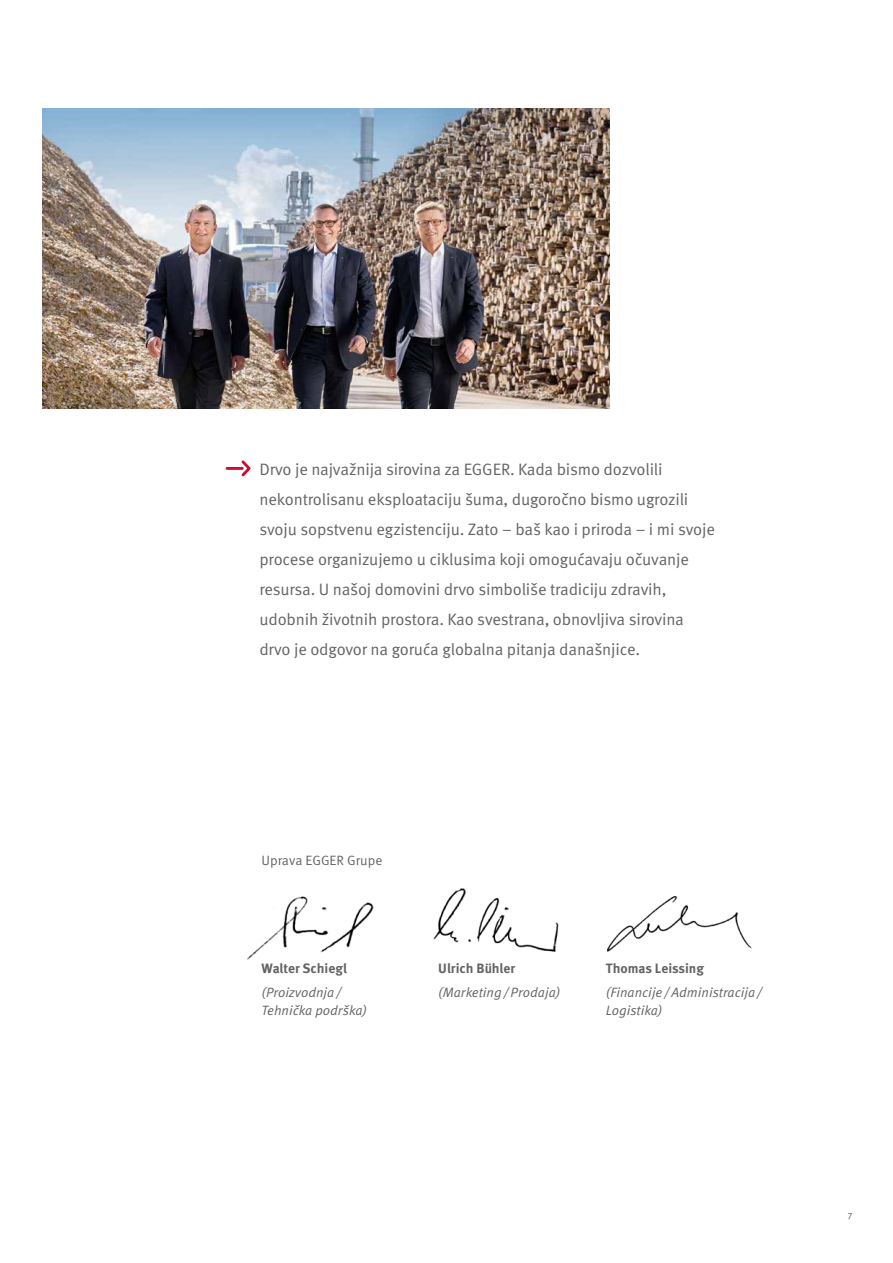
<style>
.page{position:relative;width:893px;height:1263px;background:#fff}
.page>*{position:absolute;margin:0;border:0;box-sizing:border-box;transform-origin:0 0}
.t1{font:16.5px/30px "Meta Pro";letter-spacing:-.01em;color:#636362}
.t2{font:italic 13.5px/18px "Meta Pro";color:#636362}
.t3{font:700 13.5px "Meta Pro";color:#636362}
.t4{font:13.5px "Meta Pro";color:#636362}
.t5{font:500 9px "Meta Pro";color:#7b7b7a}
</style>
<div class="page">
<img style="left:43px;top:109px;width:566px;height:300px">
<hr style="left:227px;top:467px;width:15px;height:3px;background:#d4082c">
<svg style="left:239px;top:460px;width:12px;height:17px"></svg>
<img style="left:247px;top:896px;width:127px;height:63px">
<img style="left:433px;top:888px;width:126px;height:64px">
<img style="left:607px;top:896px;width:144px;height:55px">
<p class="t1" style="left:259px;top:454px;width:457px">Drvo je najvažnija sirovina za EGGER. Kada bismo dozvolili nekontrolisanu eksploataciju šuma, dugoročno bismo ugrozili svoju sopstvenu egzistenciju. Zato – baš kao i priroda – i mi svoje procese organizujemo u ciklusima koji omogućavaju očuvanje resursa. U našoj domovini drvo simboliše tradiciju zdravih, udobnih životnih prostora. Kao svestrana, obnovljiva sirovina drvo je odgovor na goruća globalna pitanja današnjice.</p>
<p class="t4" style="left:262px;top:852px;width:122px">Uprava EGGER Grupe</p>
<p class="t3" style="left:262px;top:957px;width:87px">Walter Schiegl</p>
<p class="t2" style="left:262px;top:984px;width:107px">(Proizvodnja/<br>Tehnička podrška)</p>
<p class="t3" style="left:438px;top:957px;width:79px">Ulrich Bühler</p>
<p class="t2" style="left:438px;top:984px;width:123px">(Marketing/Prodaja)</p>
<p class="t3" style="left:606px;top:957px;width:99px">Thomas Leissing</p>
<p class="t2" style="left:606px;top:984px;width:158px">(Financije/Administracija/<br>Logistika)</p>
<p class="t5" style="left:848px;top:1210px;width:6px">7</p>
</div>
